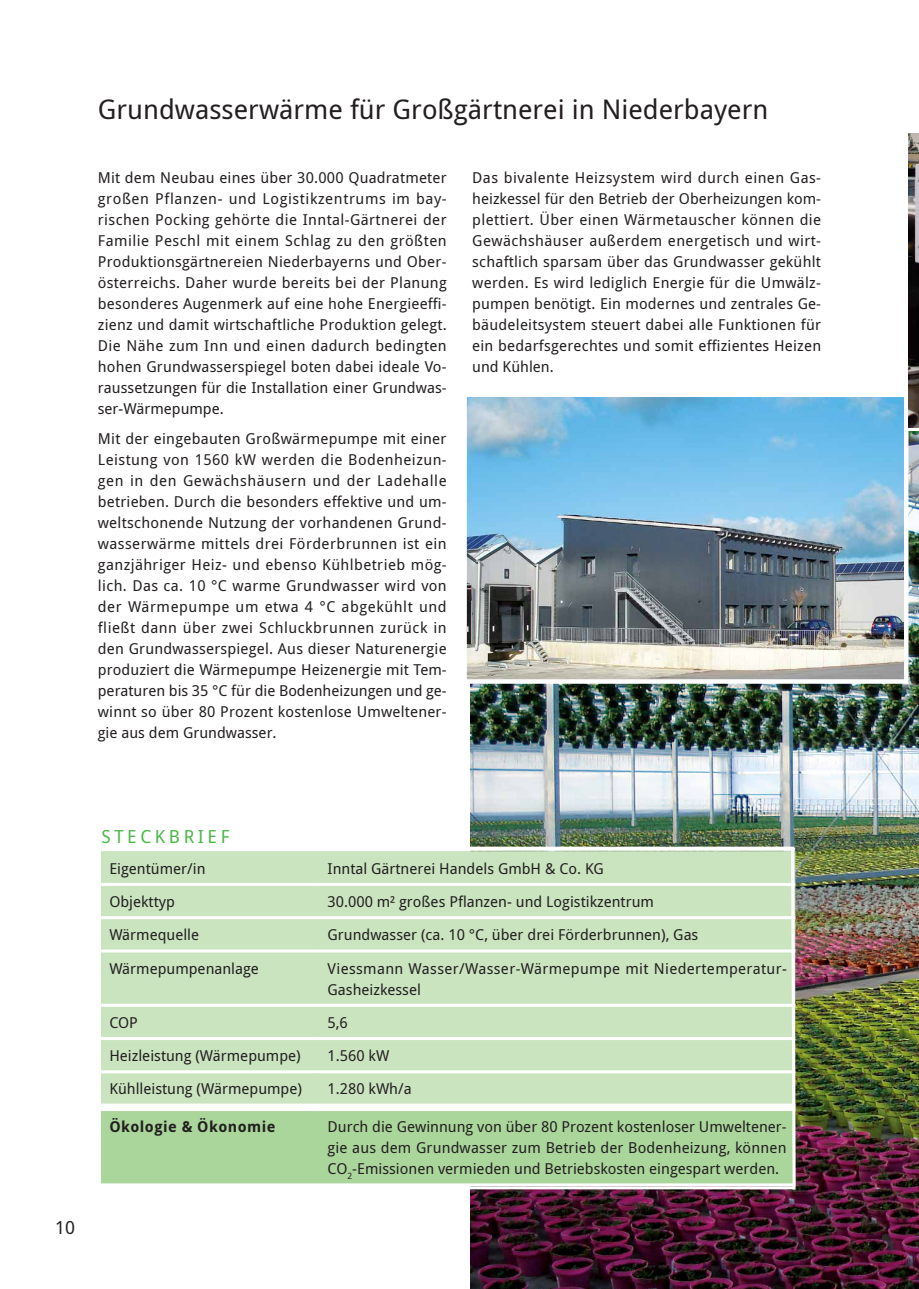
<style>
.page{position:relative;width:919px;height:1289px;background:#fff}
.page>*{position:absolute;margin:0;border:0;box-sizing:border-box;transform-origin:0 0}
.head{font:27px "Droid Sans";color:#231f20}
.t1{font:18px "Droid Sans";letter-spacing:.2em;color:#4cb848}
.t2{font:18px "Droid Sans";color:#231f20}
.COPY{font:15px/21px "Droid Sans";color:#231f20;text-align:justify}
.COPY-2{font:15px/21px "Droid Sans";letter-spacing:.02em;color:#231f20}
.t3{font:700 15px "Droid Sans";letter-spacing:.03em;color:#231f20}
</style>
<div class="page">
<img style="left:470px;top:432px;width:448px;height:856px">
<img style="left:467px;top:397px;width:436px;height:281px">
<div style="left:462px;top:392px;width:446px;height:291px;border:4px solid #fff"></div>
<svg style="left:101px;top:845px;width:696px;height:349px;background:#c7e2bd"></svg>
<img style="left:908px;top:134px;width:10px;height:293px">
<hr style="left:470px;top:847px;width:324px;height:3px;background:#fff">
<hr style="left:469px;top:1186px;width:325px;height:3px;background:#fff">
<p class="head" style="left:98px;top:94px;width:672px">Grundwasserwärme für Großgärtnerei in Niederbayern</p>
<p class="COPY" style="left:98px;top:167px;width:350px">Mit dem Neubau eines über 30.000 Quadratmeter großen Pflanzen‐ und Logistikzentrums im bay&shy;rischen Pocking gehörte die Inntal‐Gärtnerei der Familie Peschl mit einem Schlag zu den größten Produktionsgärtnereien Niederbayerns und Ober&shy;österreichs. Daher wurde bereits bei der Planung besonderes Augenmerk auf eine hohe Energieeffi&shy;zienz und damit wirtschaftliche Produktion gelegt.<br>Die Nähe zum Inn und einen dadurch bedingten hohen Grundwasserspiegel boten dabei ideale Vo&shy;raussetzungen für die Installation einer Grundwas&shy;ser‐Wärmepumpe.</p>
<p class="COPY" style="left:98px;top:428px;width:350px">Mit der eingebauten Großwärmepumpe mit einer Leistung von 1560 kW werden die Bodenheizun&shy;gen in den Gewächshäusern und der Ladehalle betrieben. Durch die besonders effektive und um&shy;weltschonende Nutzung der vorhandenen Grund&shy;wasserwärme mittels drei Förderbrunnen ist ein ganzjähriger Heiz‐ und ebenso Kühlbetrieb mög&shy;lich. Das ca. 10 °C warme Grundwasser wird von der Wärmepumpe um etwa 4 °C abgekühlt und fließt dann über zwei Schluckbrunnen zurück in den Grundwasserspiegel. Aus dieser Naturenergie produziert die Wärmepumpe Heizenergie mit Tem&shy;peraturen bis 35 °C für die Bodenheizungen und ge&shy;winnt so über 80 Prozent kostenlose Umweltener&shy;gie aus dem Grundwasser.</p>
<p class="COPY" style="left:472px;top:167px;width:350px">Das bivalente Heizsystem wird durch einen Gas&shy;heizkessel für den Betrieb der Oberheizungen kom&shy;plettiert. Über einen Wärmetauscher können die Gewächshäuser außerdem energetisch und wirt&shy;schaftlich sparsam über das Grundwasser gekühlt werden. Es wird lediglich Energie für die Umwälz&shy;pumpen benötigt. Ein modernes und zentrales Ge&shy;bäudeleitsystem steuert dabei alle Funktionen für ein bedarfsgerechtes und somit effizientes Heizen und Kühlen.</p>
<p class="t2" style="left:55px;top:1216px;width:21px">10</p>
<p class="t1" style="left:101px;top:826px;width:130px">STECKBRIEF</p>
<p class="COPY" style="left:109px;top:858px;width:98px">Eigentümer/in</p>
<p class="COPY" style="left:327px;top:858px;width:278px">Inntal Gärtnerei Handels GmbH &amp; Co. KG</p>
<p class="COPY" style="left:109px;top:891px;width:67px">Objekttyp</p>
<p class="COPY" style="left:327px;top:891px;width:328px">30.000 m² großes Pflanzen‐ und Logistikzentrum</p>
<p class="COPY" style="left:109px;top:924px;width:91px">Wärmequelle</p>
<p class="COPY" style="left:327px;top:924px;width:372px">Grundwasser (ca. 10 °C, über drei Förderbrunnen), Gas</p>
<p class="COPY" style="left:109px;top:957px;width:151px">Wärmepumpenanlage</p>
<p class="COPY-2" style="left:327px;top:957px;width:461px">Viessmann Wasser/Wasser-Wärmepumpe mit Niedertemperatur‐<br>Gasheizkessel</p>
<p class="COPY" style="left:109px;top:1012px;width:30px">COP</p>
<p class="COPY" style="left:327px;top:1012px;width:22px">5,6</p>
<p class="COPY" style="left:109px;top:1045px;width:193px">Heizleistung (Wärmepumpe)</p>
<p class="COPY" style="left:327px;top:1045px;width:63px">1.560 kW</p>
<p class="COPY" style="left:109px;top:1078px;width:194px">Kühlleistung (Wärmepumpe)</p>
<p class="COPY" style="left:327px;top:1078px;width:86px">1.280 kWh/a</p>
<p class="t3" style="left:109px;top:1118px;width:168px">Ökologie &amp; Ökonomie</p>
<p class="COPY" style="left:327px;top:1116px;width:460px">Durch die Gewinnung von über 80 Prozent kostenloser Umweltener&shy;gie aus dem Grundwasser zum Betrieb der Bodenheizung, können CO<sub>2</sub>-Emissionen vermieden und Betriebskosten eingespart werden.</p>
</div>
